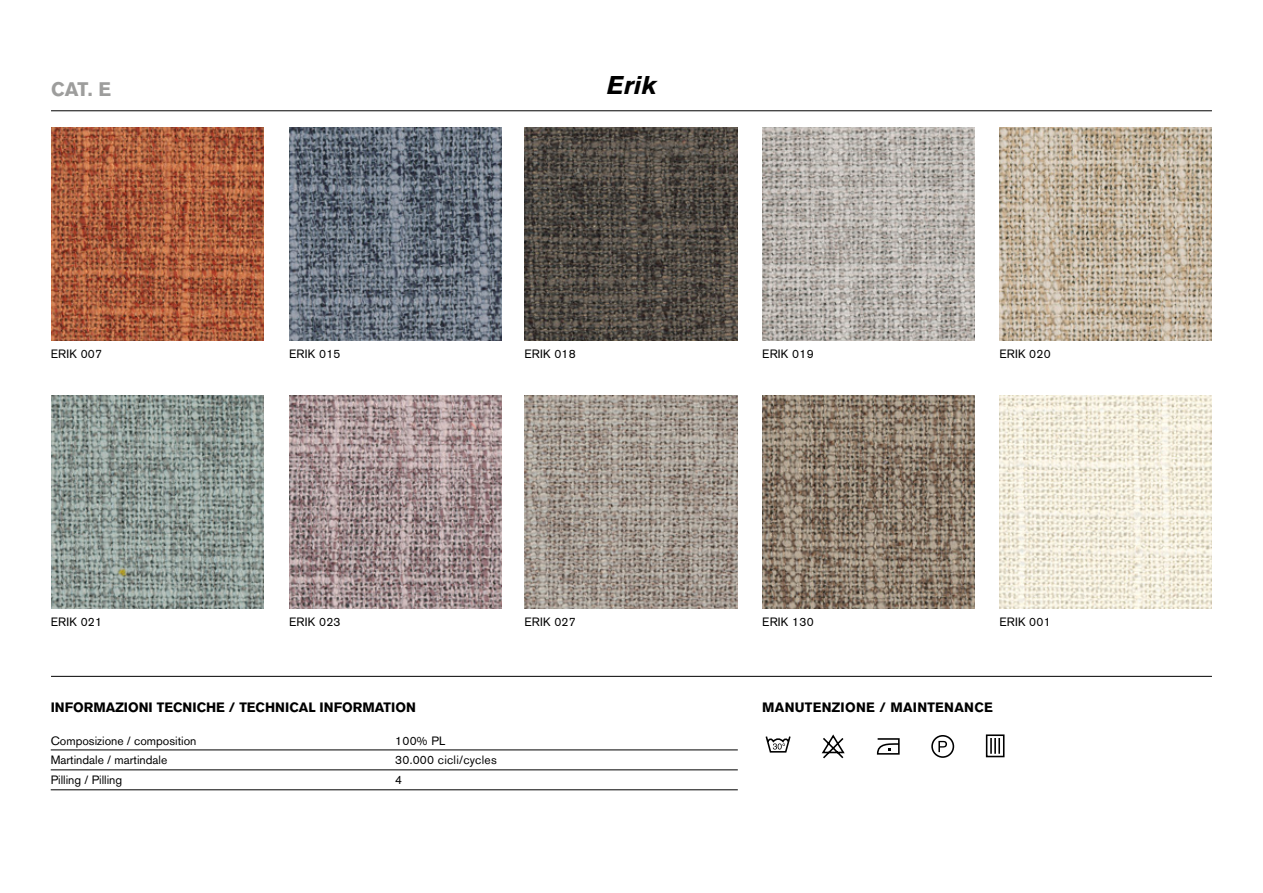
<style>
.page{position:relative;width:1263px;height:893px;background:#fff}
.page>*{position:absolute;margin:0;border:0;box-sizing:border-box;transform-origin:0 0}
.t1{font:italic 700 25.5px "Akzidenz Grotesk BQ";color:#000}
.t2{font:700 19.5px "Akzidenz Grotesk BQ";color:#9d9d9c}
.t3{font:700 13.5px "Akzidenz Grotesk BQ";color:#000}
.t4{font:700 13.5px "Akzidenz Grotesk BQ";letter-spacing:.02em;color:#000}
.t5{font:12px/19.5px "Akzidenz Grotesk BQ";letter-spacing:.02em;color:#000}
.t6{font:12px/19.5px "Akzidenz Grotesk BQ";color:#000}
</style>
<div class="page">
<img style="left:51px;top:128px;width:213px;height:212px">
<img style="left:289px;top:128px;width:213px;height:212px">
<img style="left:524px;top:128px;width:213px;height:212px">
<img style="left:762px;top:128px;width:213px;height:212px">
<img style="left:999px;top:128px;width:213px;height:212px">
<img style="left:51px;top:395px;width:213px;height:213px">
<img style="left:289px;top:395px;width:213px;height:213px">
<img style="left:524px;top:395px;width:213px;height:213px">
<img style="left:762px;top:395px;width:213px;height:213px">
<img style="left:999px;top:395px;width:213px;height:213px">
<hr style="left:51px;top:676px;width:1161px;height:1px;background:#000">
<svg style="left:821px;top:734px;width:24px;height:25px"></svg>
<hr style="left:51px;top:111px;width:1161px;height:1px;background:#000">
<hr style="left:51px;top:750px;width:687px;height:1px;background:#000">
<hr style="left:51px;top:770px;width:687px;height:1px;background:#000">
<hr style="left:51px;top:789px;width:687px;height:1px;background:#000">
<svg style="left:765px;top:736px;width:26px;height:17px"></svg>
<svg style="left:876px;top:738px;width:24px;height:17px"></svg>
<div style="left:931px;top:735px;width:23px;height:23px;border:2px solid #000;border-radius:50%"></div>
<svg style="left:938px;top:741px;width:9px;height:11px"></svg>
<svg style="left:985px;top:734px;width:20px;height:24px"></svg>
<h2 class="t2" style="left:51px;top:78px;width:61px">CAT. E</h2>
<h1 class="t1" style="left:607px;top:69px;width:51px">Erik</h1>
<p class="t5" style="left:51px;top:344px;width:53px">ERIK 007</p>
<p class="t5" style="left:289px;top:344px;width:53px">ERIK 015</p>
<p class="t5" style="left:524px;top:344px;width:53px">ERIK 018</p>
<p class="t5" style="left:762px;top:344px;width:53px">ERIK 019</p>
<p class="t5" style="left:999px;top:344px;width:53px">ERIK 020</p>
<p class="t5" style="left:51px;top:612px;width:53px">ERIK 021</p>
<p class="t5" style="left:289px;top:612px;width:53px">ERIK 023</p>
<p class="t5" style="left:524px;top:612px;width:53px">ERIK 027</p>
<p class="t5" style="left:762px;top:612px;width:53px">ERIK 130</p>
<p class="t5" style="left:999px;top:612px;width:53px">ERIK 001</p>
<p class="t3" style="left:51px;top:699px;width:367px">INFORMAZIONI TECNICHE / TECHNICAL INFORMATION</p>
<p class="t5" style="left:395px;top:731px;width:103px">100% PL<br>30.000 cicli/cycles<br>4</p>
<p class="t6" style="left:51px;top:731px;width:147px">Composizione / composition<br>Martindale / martindale<br>Pilling / Pilling</p>
<p class="t4" style="left:762px;top:699px;width:232px">MANUTENZIONE / MAINTENANCE</p>
</div>
